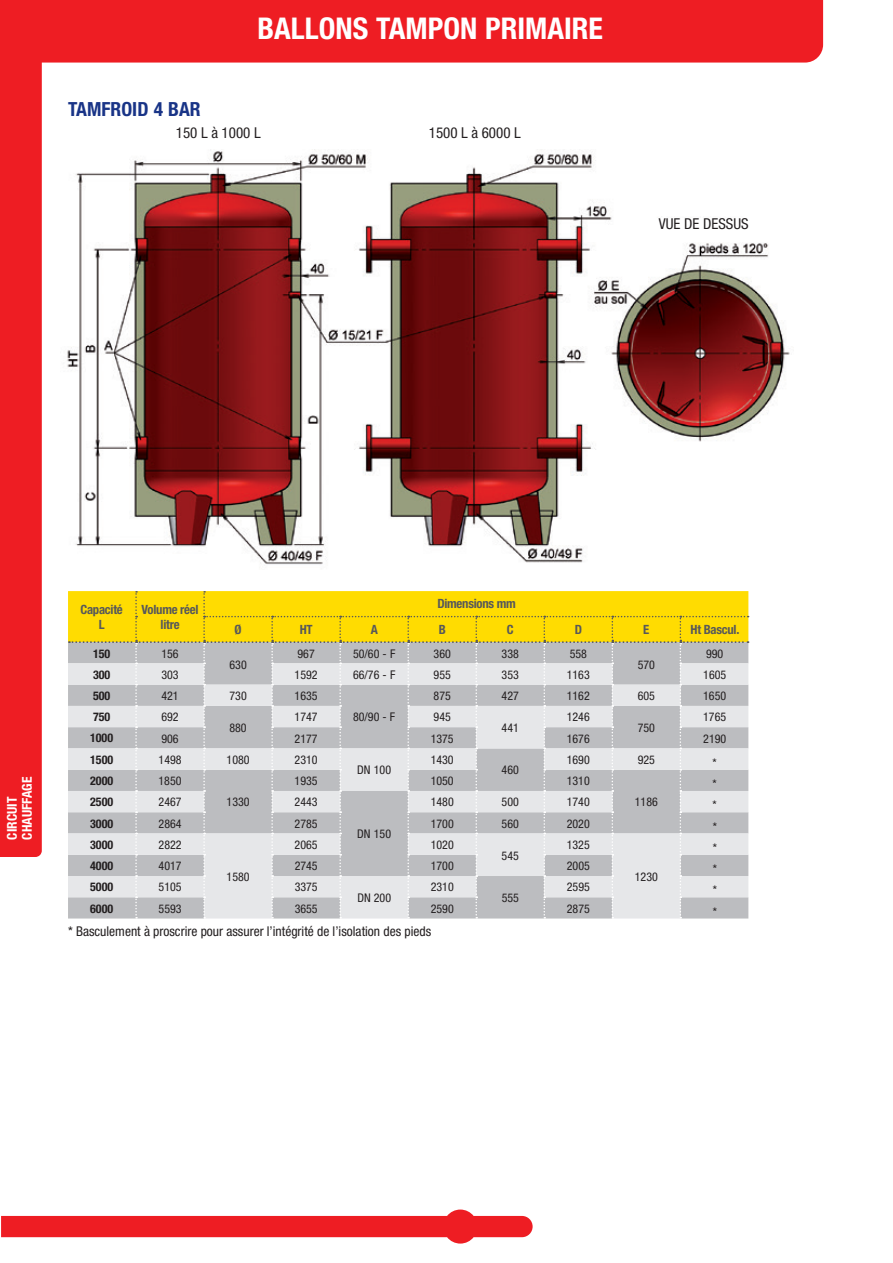
<style>
.page{position:relative;width:893px;height:1263px;background:#fff}
.page>*{position:absolute;margin:0;border:0;box-sizing:border-box;transform-origin:0 0}
.t1{font:700 condensed 30px "Helvetica Neue";color:#fff}
.t2{font:700 condensed 19.5px "Helvetica Neue";color:#193487}
.t3{font:condensed 15px "Helvetica Neue";color:#231f20}
.t4{font:condensed 13.5px "Helvetica Neue";color:#231f20}
.t5{font:700 condensed 13.5px/15px "Helvetica Neue";color:#fff}
.t6{font:700 condensed 12.75px/15px "Helvetica Neue";letter-spacing:-.02em;color:#57585a;text-align:center}
.t7{font:condensed 12px "Helvetica Neue";color:#231f20}
.t8{font:700 condensed 12px "Helvetica Neue";color:#231f20}
</style>
<div class="page">
<div style="left:42px;top:0;width:781px;height:63px;background:#ee1d23"></div>
<svg style="left:1px;top:1209px;width:532px;height:34px"></svg>
<svg style="left:68px;top:591px;width:681px;height:327px;background:#d6d2b2"></svg>
<img style="left:67px;top:149px;width:723px;height:416px">
<div style="left:634px;top:218px;width:140px;height:21px;background:#fff"></div>
<div style="left:0;top:0;width:42px;height:857px;background:#ee1d23"></div>
<h2 class="t2" style="left:68px;top:97px;width:134px">TAMFROID 4 BAR</h2>
<h1 class="t1" style="left:258px;top:10px;width:347px">BALLONS TAMPON PRIMAIRE</h1>
<p class="t3" style="left:176px;top:124px;width:86px">150 L à 1000 L</p>
<p class="t3" style="left:429px;top:124px;width:93px">1500 L à 6000 L</p>
<p class="t3" style="left:659px;top:215px;width:91px">VUE DE DESSUS</p>
<p class="t5" style="left:4px;top:840px;width:65px;rotate:-90deg">CIRCUIT<br>CHAUFFAGE</p>
<p class="t6" style="left:81px;top:601px;width:44px">Capacité<br>L</p>
<p class="t6" style="left:142px;top:601px;width:59px">Volume réel litre</p>
<p class="t6" style="left:437px;top:596px;width:80px">Dimensions mm</p>
<p class="t6" style="left:235px;top:622px;width:9px">Ø</p>
<p class="t6" style="left:300px;top:622px;width:14px">HT</p>
<p class="t6" style="left:371px;top:622px;width:9px">A</p>
<p class="t6" style="left:439px;top:622px;width:9px">B</p>
<p class="t6" style="left:507px;top:622px;width:8px">C</p>
<p class="t6" style="left:575px;top:622px;width:9px">D</p>
<p class="t6" style="left:643px;top:622px;width:8px">E</p>
<p class="t6" style="left:690px;top:622px;width:49px">Ht Bascul.</p>
<p class="t7" style="left:298px;top:647px;width:19px">967</p>
<p class="t7" style="left:353px;top:647px;width:44px">50/60 - F</p>
<p class="t7" style="left:434px;top:647px;width:19px">360</p>
<p class="t7" style="left:502px;top:647px;width:19px">338</p>
<p class="t7" style="left:570px;top:647px;width:19px">558</p>
<p class="t8" style="left:93px;top:646px;width:19px">150</p>
<p class="t7" style="left:161px;top:647px;width:19px">156</p>
<p class="t7" style="left:706px;top:647px;width:19px">990</p>
<p class="t7" style="left:229px;top:657px;width:19px">630</p>
<p class="t7" style="left:638px;top:657px;width:19px">570</p>
<p class="t8" style="left:93px;top:667px;width:19px">300</p>
<p class="t7" style="left:161px;top:667px;width:19px">303</p>
<p class="t7" style="left:295px;top:667px;width:25px">1592</p>
<p class="t7" style="left:353px;top:667px;width:44px">66/76 - F</p>
<p class="t7" style="left:434px;top:667px;width:19px">955</p>
<p class="t7" style="left:502px;top:667px;width:19px">353</p>
<p class="t7" style="left:567px;top:667px;width:25px">1163</p>
<p class="t7" style="left:703px;top:667px;width:25px">1605</p>
<p class="t8" style="left:93px;top:688px;width:19px">500</p>
<p class="t7" style="left:161px;top:689px;width:19px">421</p>
<p class="t7" style="left:229px;top:689px;width:19px">730</p>
<p class="t7" style="left:295px;top:689px;width:25px">1635</p>
<p class="t7" style="left:353px;top:710px;width:44px">80/90 - F</p>
<p class="t7" style="left:434px;top:689px;width:19px">875</p>
<p class="t7" style="left:502px;top:689px;width:19px">427</p>
<p class="t7" style="left:567px;top:689px;width:25px">1162</p>
<p class="t7" style="left:638px;top:689px;width:19px">605</p>
<p class="t7" style="left:703px;top:689px;width:25px">1650</p>
<p class="t8" style="left:93px;top:710px;width:19px">750</p>
<p class="t7" style="left:161px;top:710px;width:19px">692</p>
<p class="t7" style="left:295px;top:710px;width:25px">1747</p>
<p class="t7" style="left:434px;top:710px;width:19px">945</p>
<p class="t7" style="left:567px;top:710px;width:25px">1246</p>
<p class="t7" style="left:703px;top:710px;width:25px">1765</p>
<p class="t7" style="left:229px;top:721px;width:19px">880</p>
<p class="t7" style="left:502px;top:721px;width:19px">441</p>
<p class="t7" style="left:638px;top:721px;width:19px">750</p>
<p class="t8" style="left:90px;top:731px;width:25px">1000</p>
<p class="t7" style="left:161px;top:731px;width:19px">906</p>
<p class="t7" style="left:295px;top:731px;width:25px">2177</p>
<p class="t7" style="left:431px;top:731px;width:25px">1375</p>
<p class="t7" style="left:567px;top:731px;width:25px">1676</p>
<p class="t7" style="left:703px;top:731px;width:25px">2190</p>
<p class="t8" style="left:90px;top:752px;width:25px">1500</p>
<p class="t7" style="left:159px;top:753px;width:25px">1498</p>
<p class="t7" style="left:227px;top:753px;width:25px">1080</p>
<p class="t7" style="left:295px;top:753px;width:25px">2310</p>
<p class="t7" style="left:357px;top:763px;width:35px">DN 100</p>
<p class="t7" style="left:431px;top:753px;width:25px">1430</p>
<p class="t7" style="left:567px;top:753px;width:25px">1690</p>
<p class="t7" style="left:638px;top:753px;width:19px">925</p>
<p class="t7" style="left:713px;top:756px;width:6px">*</p>
<p class="t7" style="left:502px;top:763px;width:19px">460</p>
<p class="t8" style="left:90px;top:773px;width:25px">2000</p>
<p class="t7" style="left:159px;top:774px;width:25px">1850</p>
<p class="t7" style="left:295px;top:774px;width:25px">1935</p>
<p class="t7" style="left:431px;top:774px;width:25px">1050</p>
<p class="t7" style="left:567px;top:774px;width:25px">1310</p>
<p class="t7" style="left:713px;top:777px;width:6px">*</p>
<p class="t8" style="left:90px;top:795px;width:25px">2500</p>
<p class="t7" style="left:159px;top:795px;width:25px">2467</p>
<p class="t7" style="left:295px;top:795px;width:25px">2443</p>
<p class="t7" style="left:227px;top:795px;width:25px">1330</p>
<p class="t7" style="left:431px;top:795px;width:25px">1480</p>
<p class="t7" style="left:502px;top:795px;width:19px">500</p>
<p class="t7" style="left:567px;top:795px;width:25px">1740</p>
<p class="t7" style="left:713px;top:798px;width:6px">*</p>
<p class="t7" style="left:635px;top:795px;width:25px">1186</p>
<p class="t8" style="left:90px;top:816px;width:25px">3000</p>
<p class="t7" style="left:159px;top:816px;width:25px">2864</p>
<p class="t7" style="left:295px;top:816px;width:25px">2785</p>
<p class="t7" style="left:431px;top:816px;width:25px">1700</p>
<p class="t7" style="left:502px;top:816px;width:19px">560</p>
<p class="t7" style="left:567px;top:816px;width:25px">2020</p>
<p class="t7" style="left:713px;top:819px;width:6px">*</p>
<p class="t8" style="left:90px;top:837px;width:25px">3000</p>
<p class="t7" style="left:159px;top:838px;width:25px">2822</p>
<p class="t7" style="left:227px;top:869px;width:25px">1580</p>
<p class="t7" style="left:357px;top:827px;width:35px">DN 150</p>
<p class="t7" style="left:295px;top:838px;width:25px">2065</p>
<p class="t7" style="left:431px;top:838px;width:25px">1020</p>
<p class="t7" style="left:567px;top:838px;width:25px">1325</p>
<p class="t7" style="left:713px;top:841px;width:6px">*</p>
<p class="t7" style="left:502px;top:848px;width:19px">545</p>
<p class="t8" style="left:90px;top:858px;width:25px">4000</p>
<p class="t7" style="left:159px;top:859px;width:25px">4017</p>
<p class="t7" style="left:295px;top:859px;width:25px">2745</p>
<p class="t7" style="left:431px;top:859px;width:25px">1700</p>
<p class="t7" style="left:567px;top:859px;width:25px">2005</p>
<p class="t7" style="left:713px;top:862px;width:6px">*</p>
<p class="t8" style="left:90px;top:880px;width:25px">5000</p>
<p class="t7" style="left:159px;top:880px;width:25px">5105</p>
<p class="t7" style="left:295px;top:880px;width:25px">3375</p>
<p class="t7" style="left:357px;top:891px;width:35px">DN 200</p>
<p class="t7" style="left:635px;top:869px;width:25px">1230</p>
<p class="t7" style="left:431px;top:880px;width:25px">2310</p>
<p class="t7" style="left:567px;top:880px;width:25px">2595</p>
<p class="t7" style="left:713px;top:883px;width:6px">*</p>
<p class="t7" style="left:502px;top:891px;width:19px">555</p>
<p class="t8" style="left:90px;top:901px;width:25px">6000</p>
<p class="t7" style="left:159px;top:901px;width:25px">5593</p>
<p class="t7" style="left:295px;top:901px;width:25px">3655</p>
<p class="t7" style="left:431px;top:901px;width:25px">2590</p>
<p class="t7" style="left:567px;top:901px;width:25px">2875</p>
<p class="t7" style="left:713px;top:904px;width:6px">*</p>
<p class="t4" style="left:68px;top:923px;width:365px">* Basculement à proscrire pour assurer l’intégrité de l’isolation des pieds</p>
</div>
